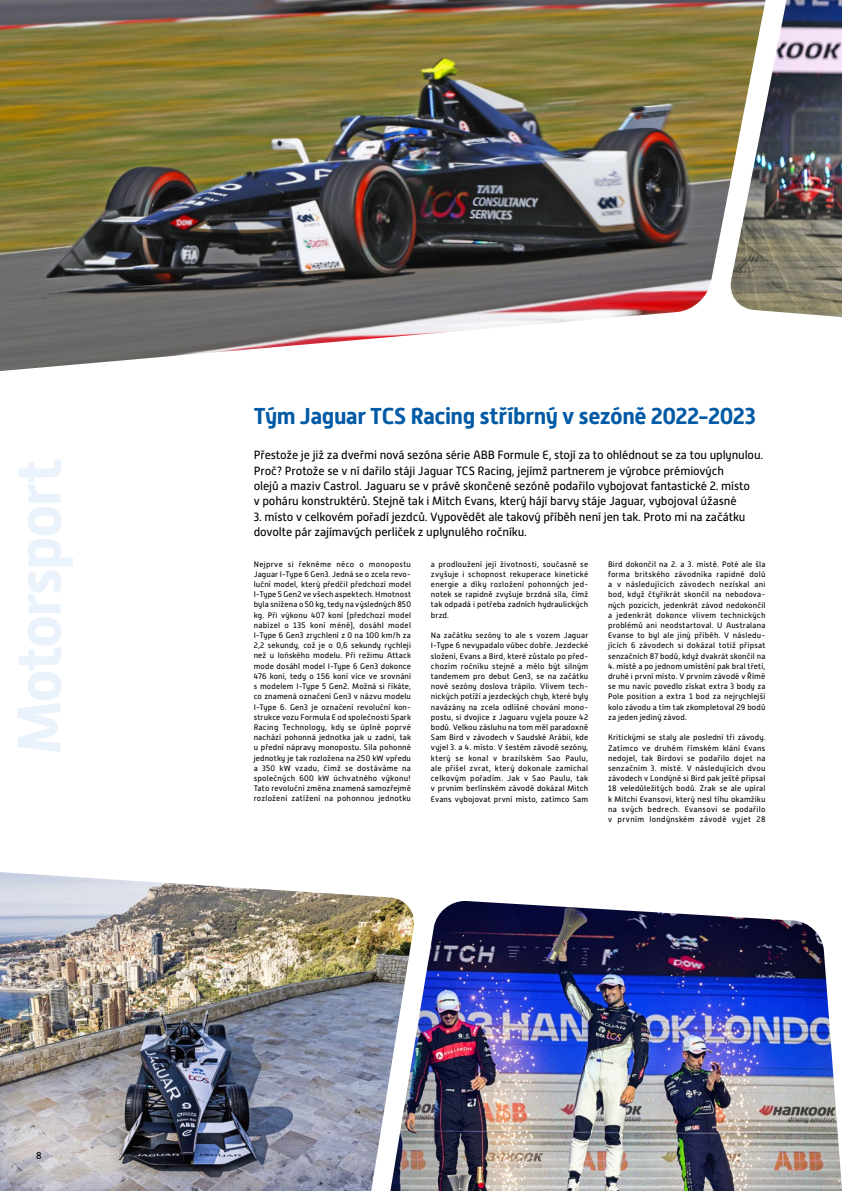
<style>
.page{position:relative;width:842px;height:1191px;background:#fff}
.page>*{position:absolute;margin:0;border:0;box-sizing:border-box;transform-origin:0 0}
.t1{font:700 61.6px "Alwyn New";letter-spacing:-.035em;color:#eaf3fc}
.t2{font:700 23px "Alwyn New";letter-spacing:-.02em;color:#005aa5}
.t3{font:12px/15.3px "Alwyn New";letter-spacing:-.01em;color:#000}
.t4{font:10px "Alwyn New";color:#000}
.t5{font:8px/10.2px "Alwyn New";letter-spacing:.02em;color:#000;text-align:justify}
</style>
<div class="page">
<img style="left:0;top:0;width:728px;height:371px">
<img style="left:416px;top:901px;width:426px;height:290px">
<img style="left:0;top:872px;width:416px;height:319px">
<img style="left:728px;top:0;width:114px;height:317px">
<h1 class="t1" style="left:4px;top:754px;width:297px;rotate:-90deg">Motorsport</h1>
<p class="t4" style="left:36px;top:1149px;width:7px">8</p>
<h2 class="t2" style="left:254px;top:402px;width:504px">Tým Jaguar TCS Racing stříbrný v sezóně 2022-2023</h2>
<p class="t3" style="left:254px;top:447px;width:511px">Přestože je již za dveřmi nová sezóna série ABB Formule E, stojí za to ohlédnout se za tou uplynulou.<br>Proč? Protože se v ní dařilo stáji Jaguar TCS Racing, jejímž partnerem je výrobce prémiových<br>olejů a maziv Castrol. Jaguaru se v právě skončené sezóně podařilo vybojovat fantastické 2. místo<br>v poháru konstruktérů. Stejně tak i Mitch Evans, který hájí barvy stáje Jaguar, vybojoval úžasné</p>
<h3 class="t3" style="left:254px;top:509px;width:493px">3. místo v celkovém pořadí jezdců. Vypovědět ale takový příběh není jen tak. Proto mi na začátku dovolte pár zajímavých perliček z uplynulého ročníku.</h3>
<p class="t5" style="left:254px;top:559px;width:159px">Nejprve si řekněme něco o monopostu Jaguar I-Type 6 Gen3. Jedná se o zcela revo&shy;luční model, který předčil předchozí model I-Type 5 Gen2 ve všech aspektech. Hmotnost byla snížena o 50 kg, tedy na výsledných 850 kg. Při výkonu 407 koní (předchozí model nabízel o 135 koní méně), dosáhl model I-Type 6 Gen3 zrychlení z 0 na 100 km/h za 2,2 sekundy, což je o 0,6 sekundy rychleji než u loňského modelu. Při režimu Attack mode dosáhl model I-Type 6 Gen3 dokonce 476 koní, tedy o 156 koní více ve srovnání s modelem I-Type 5 Gen2. Možná si říkáte, co znamená označení Gen3 v názvu modelu I-Type 6. Gen3 je označení revoluční kon&shy;strukce vozu Formula E od společnosti Spark Racing Technology, kdy se úplně poprvé nachází pohonná jednotka jak u zadní, tak u přední nápravy monopostu. Síla pohonné jednotky je tak rozložena na 250 kW vpředu a 350 kW vzadu, čímž se dostáváme na společných 600 kW úchvatného výkonu!<br>Tato revoluční změna znamená samozřejmě rozložení zatížení na pohonnou jednotku</p>
<p class="t5" style="left:431px;top:559px;width:159px">a prodloužení její životnosti, současně se zvyšuje i schopnost rekuperace kinetické energie a díky rozložení pohonných jed&shy;notek se rapidně zvyšuje brzdná síla, čímž tak odpadá i potřeba zadních hydraulických brzd.</p>
<p class="t5" style="left:608px;top:559px;width:159px">Bird dokončil na 2. a 3. místě. Poté ale šla forma britského závodníka rapidně dolů a v následujících závodech nezískal ani bod, když čtyřikrát skončil na nebodova&shy;ných pozicích, jedenkrát závod nedokončil a jedenkrát dokonce vlivem technických problémů ani neodstartoval. U Australana Evanse to byl ale jiný příběh. V následu&shy;jících 6 závodech si dokázal totiž připsat senzačních 87 bodů, když dvakrát skončil na</p>
<p class="t5" style="left:608px;top:661px;width:159px">4. místě a po jednom umístění pak bral třetí, druhé i první místo. V prvním závodě v Římě se mu navíc povedlo získat extra 3 body za Pole position a extra 1 bod za nejrychlejší kolo závodu a tím tak zkompletoval 29 bodů za jeden jediný závod.</p>
<p class="t5" style="left:608px;top:732px;width:159px">Kritickými se staly ale poslední tři závody.<br>Zatímco ve druhém římském klání Evans nedojel, tak Birdovi se podařilo dojet na senzačním 3. místě. V následujících dvou závodech v Londýně si Bird pak ještě připsal 18 veledůležitých bodů. Zrak se ale upíral k Mitchi Evansovi, který nesl tíhu okamžiku na svých bedrech. Evansovi se podařilo v prvním londýnském závodě vyjet 28</p>
<p class="t5" style="left:431px;top:630px;width:159px">Na začátku sezóny to ale s vozem Jaguar I-Type 6 nevypadalo vůbec dobře. Jezdecké složení, Evans a Bird, které zůstalo po před&shy;chozím ročníku stejné a mělo být silným tandemem pro debut Gen3, se na začátku nové sezóny doslova trápilo. Vlivem tech&shy;nických potíží a jezdeckých chyb, které byly navázány na zcela odlišné chování mono&shy;postu, si dvojice z Jaguaru vyjela pouze 42 bodů. Velkou zásluhu na tom měl paradoxně Sam Bird v závodech v Saudské Arábii, kde vyjel 3. a 4. místo. V šestém závodě sezóny, který se konal v brazilském Sao Paulu, ale přišel zvrat, který dokonale zamíchal celkovým pořadím. Jak v Sao Paulu, tak v prvním berlínském závodě dokázal Mitch Evans vybojovat první místo, zatímco Sam</p>
</div>
